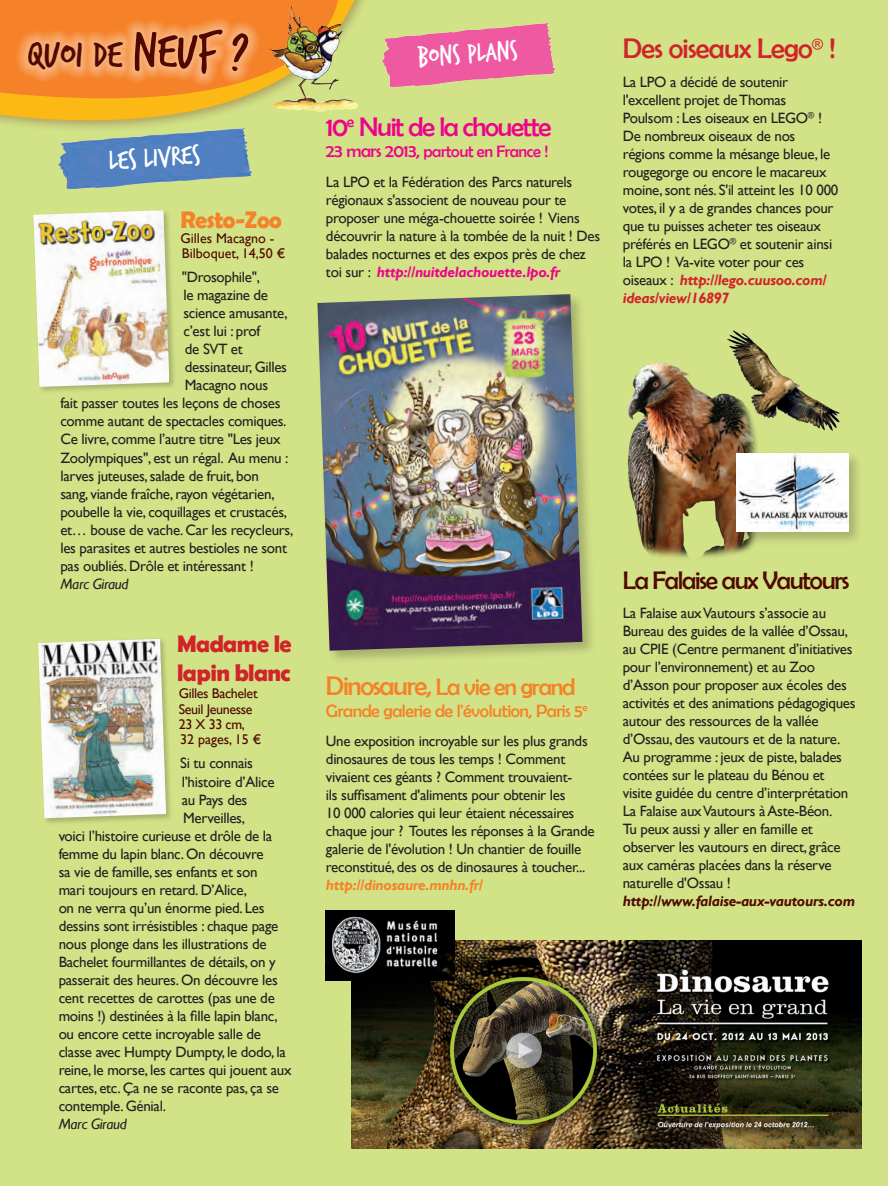
<style>
.page{position:relative;width:888px;height:1186px;background:#d2e287}
.page>*{position:absolute;margin:0;border:0;box-sizing:border-box;transform-origin:0 0}
.t1{font:40.95px "Trash Hand";color:#4f0900}
.t2{font:28.95px "Trash Hand";color:#fff}
.t3{font:28.5px "Berlin Sans FB";letter-spacing:-.025em;color:#d1232a}
.t4{font:27.9px "Trash Hand";color:#fff}
.t5{font:27px "Berlin Sans FB";letter-spacing:-.05em;color:#ed028c}
.t6{font:25.5px "Berlin Sans FB";letter-spacing:-.05em;color:#4f0900}
.t7{font:24px "Berlin Sans FB";letter-spacing:-.05em;color:#f58229}
.t8{font:700 24px/28.8px "Berlin Sans FB Demi";letter-spacing:-.025em;color:#d1232a}
.t9{font:700 24px "Berlin Sans FB Demi";letter-spacing:-.025em;color:#f58229}
.t10{font:18px "Berlin Sans FB";letter-spacing:-.025em;color:#f58229}
.t11{font:16.5px "Berlin Sans FB";letter-spacing:-.025em;color:#ed028c}
.t12{font:15px/18px "Gill Sans";letter-spacing:-.02em;color:#231f20}
.t13{font:italic 700 15px "Gill Sans";letter-spacing:-.02em;color:#4f0900}
.t14{font:italic 700 15px "Gill Sans";letter-spacing:-.02em;color:#f58229}
.t15{font:italic 15px "Gill Sans";letter-spacing:-.02em;color:#231f20}
.t16{font:14.1px/15.5px "Gill Sans";letter-spacing:-.025em;color:#4f0900}
.t17{font:14.1px/15.5px "Gill Sans";color:#4f0900}
.s1{font-size:52.8px}
.s2{font-weight:700;font-style:italic;color:#d1232a}
.s3{font-size:18px}
.s4{font-weight:700;font-style:italic;color:#ed028c}
.s5{font-size:27px}
</style>
<div class="page">
<div style="left:0;top:135px;width:364px;height:37px;background:#d2e287"></div>
<svg style="left:0;top:0;width:370px;height:135px;background:#e0b24f"></svg>
<div style="left:15px;top:17px;width:245px;height:69px;background:#fff;opacity:.8"></div>
<img style="left:269px;top:6px;width:35px;height:73px">
<img style="left:59px;top:129px;width:192px;height:59px">
<img style="left:382px;top:24px;width:173px;height:62px">
<div style="left:315px;top:291px;width:281px;height:373px;background:#231f20;opacity:.25"></div>
<img style="left:317px;top:294px;width:265px;height:356px">
<img style="left:611px;top:355px;width:156px;height:220px">
<div style="left:734px;top:450px;width:129px;height:96px;background:#231f20;opacity:.25"></div>
<img style="left:737px;top:453px;width:112px;height:78px">
<img style="left:728px;top:330px;width:112px;height:100px">
<img style="left:351px;top:940px;width:511px;height:208px">
<img style="left:326px;top:910px;width:128px;height:70px">
<div style="left:32px;top:208px;width:145px;height:186px;background:#231f20;opacity:.25"></div>
<img style="left:33px;top:210px;width:136px;height:177px">
<div style="left:37px;top:637px;width:137px;height:188px;background:#231f20;opacity:.25"></div>
<img style="left:38px;top:639px;width:128px;height:179px">
<h1 class="t1" style="left:28px;top:34px;width:223px">QUOI DE <span class="s1">NEUF ?</span></h1>
<h2 class="t2" style="left:108px;top:147px;width:93px;rotate:-4deg">LES LIVRES</h2>
<h3 class="t9" style="left:180px;top:205px;width:103px">Resto-Zoo</h3>
<p class="t17" style="left:180px;top:231px;width:106px">Gilles Macagno -<br>Bilboquet, 14,50 €</p>
<p class="t12" style="left:182px;top:269px;width:80px">"Drosophile",</p>
<p class="t12" style="left:183px;top:287px;width:86px">le magazine de</p>
<p class="t12" style="left:183px;top:305px;width:106px">science amusante,</p>
<p class="t12" style="left:183px;top:323px;width:78px">c’est lui : prof</p>
<p class="t12" style="left:185px;top:341px;width:59px">de SVT et</p>
<p class="t12" style="left:185px;top:359px;width:104px">dessinateur, Gilles</p>
<p class="t12" style="left:185px;top:377px;width:85px">Macagno nous</p>
<p class="t12" style="left:60px;top:395px;width:222px">fait passer toutes les leçons de choses</p>
<p class="t12" style="left:60px;top:413px;width:228px">comme autant de spectacles comiques.</p>
<p class="t12" style="left:60px;top:431px;width:222px">Ce livre, comme l’autre titre "Les jeux</p>
<p class="t12" style="left:60px;top:449px;width:229px">Zoolympiques", est un régal. Au menu :</p>
<p class="t12" style="left:60px;top:467px;width:200px">larves juteuses, salade de fruit, bon</p>
<p class="t12" style="left:60px;top:485px;width:216px">sang, viande fraîche, rayon végétarien,</p>
<p class="t12" style="left:60px;top:503px;width:228px">poubelle la vie, coquillages et crustacés,</p>
<p class="t12" style="left:60px;top:521px;width:234px">et… bouse de vache. Car les recycleurs,</p>
<p class="t12" style="left:60px;top:539px;width:228px">les parasites et autres bestioles ne sont</p>
<p class="t12" style="left:60px;top:557px;width:195px">pas oubliés. Drôle et intéressant !</p>
<p class="t15" style="left:60px;top:574px;width:70px">Marc Giraud</p>
<h3 class="t8" style="left:177px;top:629px;width:116px">Madame le lapin blanc</h3>
<p class="t16" style="left:179px;top:686px;width:84px">Gilles Bachelet<br>Seuil Jeunesse<br>23 X 33 cm,<br>32 pages, 15 €</p>
<p class="t12" style="left:180px;top:754px;width:74px">Si tu connais</p>
<p class="t12" style="left:182px;top:772px;width:94px">l’histoire d’Alice</p>
<p class="t12" style="left:182px;top:790px;width:67px">au Pays des</p>
<p class="t12" style="left:183px;top:808px;width:63px">Merveilles,</p>
<p class="t12" style="left:59px;top:826px;width:215px">voici l’histoire curieuse et drôle de la</p>
<p class="t12" style="left:59px;top:844px;width:207px">femme du lapin blanc. On découvre</p>
<p class="t12" style="left:59px;top:862px;width:200px">sa vie de famille, ses enfants et son</p>
<p class="t12" style="left:59px;top:880px;width:190px">mari toujours en retard. D’Alice,</p>
<p class="t12" style="left:59px;top:898px;width:207px">on ne verra qu’un énorme pied. Les</p>
<p class="t12" style="left:59px;top:916px;width:221px">dessins sont irrésistibles : chaque page</p>
<p class="t12" style="left:59px;top:934px;width:209px">nous plonge dans les illustrations de</p>
<p class="t12" style="left:59px;top:952px;width:219px">Bachelet fourmillantes de détails, on y</p>
<p class="t12" style="left:59px;top:970px;width:221px">passerait des heures. On découvre les</p>
<p class="t12" style="left:59px;top:988px;width:218px">cent recettes de carottes (pas une de</p>
<p class="t12" style="left:59px;top:1006px;width:221px">moins !) destinées à la fille lapin blanc,</p>
<p class="t12" style="left:59px;top:1024px;width:204px">ou encore cette incroyable salle de</p>
<p class="t12" style="left:59px;top:1042px;width:229px">classe avec Humpty Dumpty, le dodo, la</p>
<p class="t12" style="left:59px;top:1060px;width:234px">reine, le morse, les cartes qui jouent aux</p>
<p class="t12" style="left:59px;top:1078px;width:222px">cartes, etc. Ça ne se raconte pas, ça se</p>
<p class="t12" style="left:59px;top:1096px;width:109px">contemple. Génial.</p>
<p class="t15" style="left:59px;top:1114px;width:70px">Marc Giraud</p>
<h3 class="t4" style="left:417px;top:43px;width:101px;rotate:-4deg">BONS PLANS</h3>
<h3 class="t3" style="left:623px;top:32px;width:215px">Des oiseaux Lego<sup>®</sup> !</h3>
<p class="t12" style="left:623px;top:73px;width:217px">La LPO a décidé de soutenir l'excellent projet de Thomas<br>Poulsom : Les oiseaux en LEGO<sup>®</sup> !<br>De nombreux oiseaux de nos régions comme la mésange bleue, le rougegorge ou encore le macareux moine, sont nés. S'il atteint les 10 000 votes, il y a de grandes chances pour que tu puisses acheter tes oiseaux préférés en LEGO<sup>®</sup> et soutenir ainsi la LPO ! Va-vite voter pour ces oiseaux : <span class="s2">http://lego.cuusoo.com/ ideas/view/16897</span></p>
<h3 class="t5" style="left:326px;top:111px;width:227px">10<sup>e</sup> Nuit de la chouette</h3>
<p class="t11" style="left:326px;top:142px;width:224px"><span class="s3">23 mars 2013,</span> partout en France !</p>
<p class="t12" style="left:326px;top:173px;width:276px">La LPO et la Fédération des Parcs naturels régionaux s'associent de nouveau pour te proposer une méga-chouette soirée ! Viens découvrir la nature à la tombée de la nuit ! Des balades nocturnes et des expos près de chez toi sur : <span class="s4">http://nuitdelachouette.lpo.fr</span></p>
<h3 class="t7" style="left:326px;top:673px;width:251px"><span class="s5">Dinosaure,</span> La vie en grand</h3>
<p class="t10" style="left:326px;top:700px;width:263px">Grande galerie de l'évolution, Paris 5<sup>e</sup></p>
<p class="t12" style="left:326px;top:732px;width:270px">Une exposition incroyable sur les plus grands dinosaures de tous les temps ! Comment vivaient ces géants ? Comment trouvaient-<br>ils suffisament d'aliments pour obtenir les<br>10 000 calories qui leur étaient nécessaires chaque jour ? Toutes les réponses à la Grande galerie de l'évolution ! Un chantier de fouille reconstitué, des os de dinosaures à toucher...</p>
<p class="t14" style="left:326px;top:876px;width:159px">http://dinosaure.mnhn.fr/</p>
<h3 class="t6" style="left:623px;top:566px;width:228px">La Falaise aux Vautours</h3>
<p class="t12" style="left:623px;top:604px;width:234px">La Falaise aux Vautours s’associe au Bureau des guides de la vallée d’Ossau, au CPIE (Centre permanent d’initiatives pour l’environnement) et au Zoo d’Asson pour proposer aux écoles des activités et des animations pédagogiques autour des ressources de la vallée d’Ossau, des vautours et de la nature.<br>Au programme : jeux de piste, balades contées sur le plateau du Bénou et visite guidée du centre d’interprétation La Falaise aux Vautours à Aste-Béon.<br>Tu peux aussi y aller en famille et observer les vautours en direct, grâce aux caméras placées dans la réserve naturelle d'Ossau !</p>
<p class="t13" style="left:623px;top:892px;width:234px">http://www.falaise-aux-vautours.com</p>
</div>
